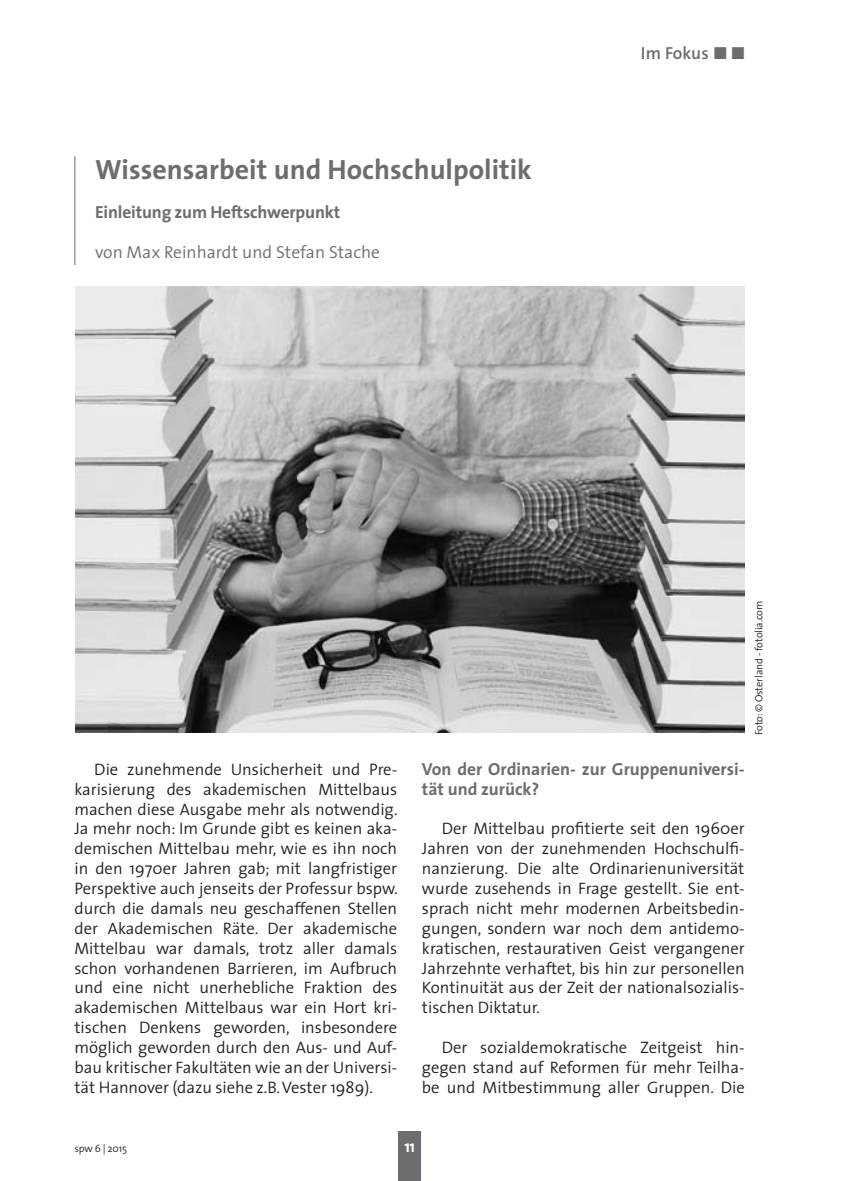
<style>
.page{position:relative;width:844px;height:1181px;background:#fff}
.page>*{position:absolute;margin:0;border:0;box-sizing:border-box;transform-origin:0 0}
.t1{font:700 28px "The Sans";color:#6c6d70}
.t2{font:700 17.5px/19.9px "The Sans";color:#6c6d70}
.t3{font:300 17.5px "The Sans";color:#6c6d70}
.t4{font:600 17.5px "The Sans";letter-spacing:.005em;color:#6c6d70}
.t5{font:300 16.62px/19.9px "The Sans";color:#231f20;text-align:justify}
.t6{font:700 16.62px "The Sans";color:#fff}
.t7{font:300 10.5px "The Sans";letter-spacing:-.01em;color:#231f20}
.s1{font-family:"The Sans Bold Expert";font-weight:400}
</style>
<div class="page">
<div style="left:398px;top:1131px;width:23px;height:50px;background:#6c6d70"></div>
<hr style="left:74px;top:156px;width:1px;height:109px;background:#6c6d70">
<img style="left:75px;top:286px;width:669px;height:447px">
<h1 class="t1" style="left:95px;top:151px;width:438px">Wissensarbeit und Hochschulpolitik</h1>
<p class="t2" style="left:95px;top:203px;width:246px">Einleitung zum Heftschwerpunkt</p>
<p class="t3" style="left:95px;top:241px;width:286px">von Max Reinhardt und Stefan Stache</p>
<p class="t4" style="left:640px;top:39px;width:106px">Im Fokus <span class="s1">óó</span></p>
<p class="t7" style="left:752px;top:735px;width:136px;rotate:-90deg">Foto: © Osterland - fotolia.com</p>
<p class="t5" style="left:74px;top:759px;width:325px;text-indent:20px">Die zunehmende Unsicherheit und Pre&shy;karisierung des akademischen Mittelbaus machen diese Ausgabe mehr als notwendig.<br>Ja mehr noch: Im Grunde gibt es keinen aka&shy;demischen Mittelbau mehr, wie es ihn noch in den 1970er Jahren gab; mit langfristiger Perspektive auch jenseits der Professur bspw. durch die damals neu geschaffenen Stellen der Akademischen Räte. Der akademische Mittelbau war damals, trotz aller damals schon vorhandenen Barrieren, im Aufbruch und eine nicht unerhebliche Fraktion des akademischen Mittelbaus war ein Hort kri&shy;tischen Denkens geworden, insbesondere möglich geworden durch den Aus- und Auf&shy;bau kritischer Fakultäten wie an der Universi&shy;tät Hannover (dazu siehe z.B. Vester 1989).</p>
<p class="t2" style="left:422px;top:759px;width:324px">Von der Ordinarien- zur Gruppenuniversi&shy;tät und zurück?</p>
<p class="t5" style="left:422px;top:819px;width:324px;text-indent:20px">Der Mittelbau profitierte seit den 1960er Jahren von der zunehmenden Hochschulfi&shy;nanzierung. Die alte Ordinarienuniversität wurde zusehends in Frage gestellt. Sie ent&shy;sprach nicht mehr modernen Arbeitsbedin&shy;gungen, sondern war noch dem antidemo&shy;kratischen, restaurativen Geist vergangener Jahrzehnte verhaftet, bis hin zur personellen Kontinuität aus der Zeit der nationalsozialis&shy;tischen Diktatur.</p>
<p class="t5" style="left:422px;top:1037px;width:324px;text-indent:20px">Der sozialdemokratische Zeitgeist hin&shy;gegen stand auf Reformen für mehr Teilha&shy;be und Mitbestimmung aller Gruppen. Die</p>
<p class="t7" style="left:74px;top:1142px;width:54px">spw 6 | 2015</p>
<p class="t6" style="left:404px;top:1136px;width:12px">11</p>
</div>
